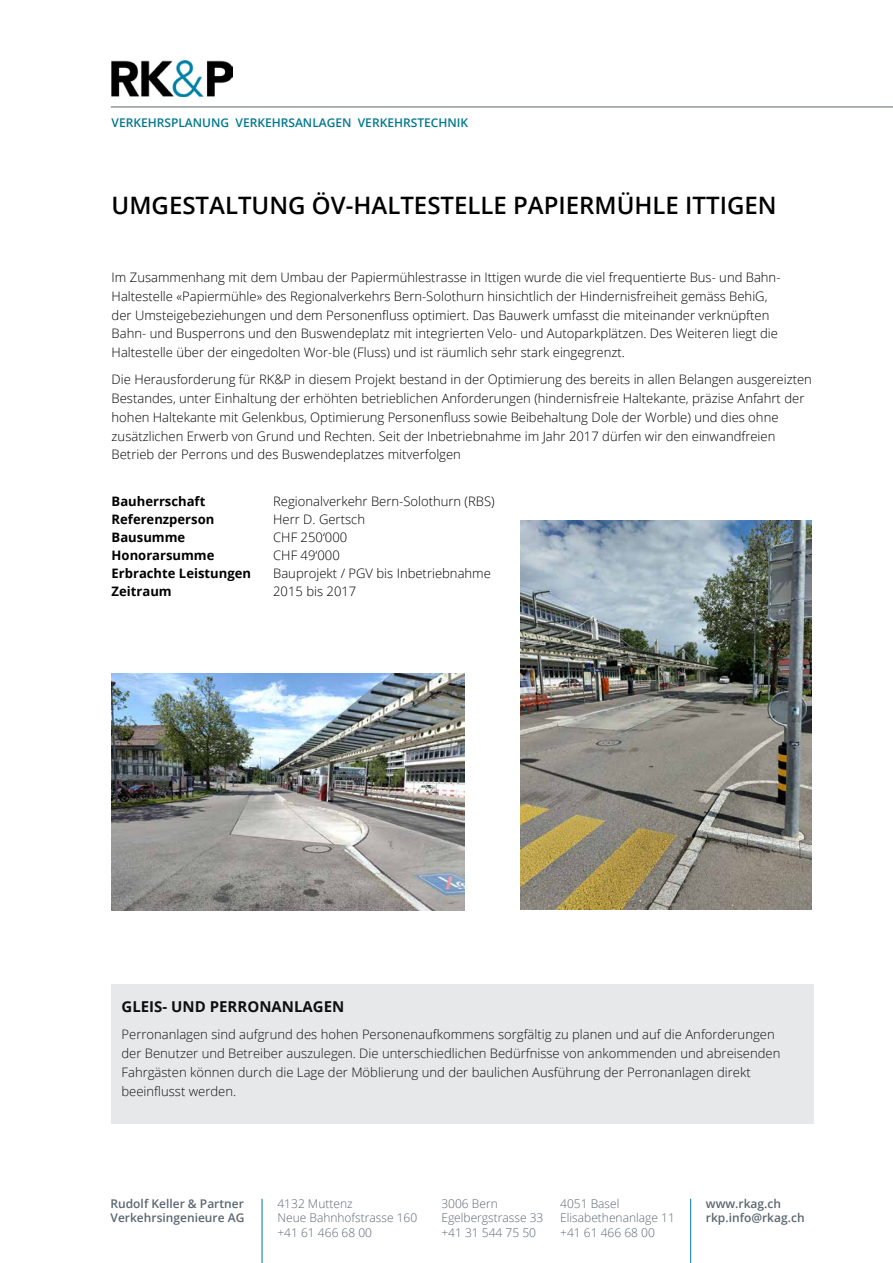
<style>
.page{position:relative;width:893px;height:1263px;background:#fff}
.page>*{position:absolute;margin:0;border:0;box-sizing:border-box;transform-origin:0 0}
.t1{font:600 24px "Open Sans";color:#000}
.t2{font:700 15px "Open Sans";color:#000}
.t3{font:300 13.05px/18.8px "Open Sans";color:#000}
.t4{font:700 13.05px "Open Sans";color:#000}
.t5{font:300 12px/14.4px "Open Sans";color:#5b6770}
.t6{font:600 12px/14.4px "Open Sans";color:#5b6770}
.t7{font:600 12px "Open Sans";color:#00788e}
</style>
<div class="page">
<img style="left:112px;top:673px;width:352px;height:237px">
<img style="left:520px;top:520px;width:292px;height:389px">
<div style="left:111px;top:984px;width:703px;height:139px;background:#e6e8e9"></div>
<hr style="left:262px;top:1199px;width:1px;height:64px;background:#00788e">
<hr style="left:690px;top:1199px;width:1px;height:64px;background:#00788e">
<img style="left:111px;top:60px;width:122px;height:36px">
<hr style="left:111px;top:107px;width:782px;height:1px;background:#5b6770">
<p class="t7" style="left:112px;top:114px;width:358px">VERKEHRSPLANUNG VERKEHRSANLAGEN VERKEHRSTECHNIK</p>
<h1 class="t1" style="left:112px;top:189px;width:666px">UMGESTALTUNG ÖV-HALTESTELLE PAPIERMÜHLE ITTIGEN</h1>
<p class="t3" style="left:112px;top:268px;width:670px">Im Zusammenhang mit dem Umbau der Papiermühlestrasse in Ittigen wurde die viel frequentierte Bus- und Bahn-Haltestelle «Papiermühle» des Regionalverkehrs Bern-Solothurn hinsichtlich der Hindernisfreiheit gemäss BehiG, der Umsteigebeziehungen und dem Personenfluss optimiert. Das Bauwerk umfasst die miteinander verknüpften Bahn- und Busperrons und den Buswendeplatz mit integrierten Velo- und Autoparkplätzen. Des Weiteren liegt die Haltestelle über der eingedolten Wor-ble (Fluss) und ist räumlich sehr stark eingegrenzt.</p>
<p class="t3" style="left:112px;top:370px;width:702px">Die Herausforderung für RK&amp;P in diesem Projekt bestand in der Optimierung des bereits in allen Belangen ausgereizten Bestandes, unter Einhaltung der erhöhten betrieblichen Anforderungen (hindernisfreie Haltekante, präzise Anfahrt der hohen Haltekante mit Gelenkbus, Optimierung Personenfluss sowie Beibehaltung Dole der Worble) und dies ohne zusätzlichen Erwerb von Grund und Rechten. Seit der Inbetriebnahme im Jahr 2017 dürfen wir den einwandfreien Betrieb der Perrons und des Buswendeplatzes mitverfolgen</p>
<p class="t4" style="left:112px;top:492px;width:95px">Bauherrschaft</p>
<p class="t3" style="left:273px;top:492px;width:223px">Regionalverkehr Bern-Solothurn (RBS)</p>
<p class="t4" style="left:112px;top:510px;width:104px">Referenzperson</p>
<p class="t3" style="left:273px;top:510px;width:93px">Herr D. Gertsch</p>
<p class="t4" style="left:112px;top:528px;width:75px">Bausumme</p>
<p class="t3" style="left:273px;top:528px;width:76px">CHF 250‘000</p>
<p class="t4" style="left:112px;top:546px;width:104px">Honorarsumme</p>
<p class="t3" style="left:273px;top:546px;width:68px">CHF 49‘000</p>
<p class="t4" style="left:112px;top:564px;width:141px">Erbrachte Leistungen</p>
<p class="t3" style="left:273px;top:564px;width:219px">Bauprojekt / PGV bis Inbetriebnahme</p>
<p class="t4" style="left:112px;top:582px;width:62px">Zeitraum</p>
<p class="t3" style="left:273px;top:582px;width:85px">2015 bis 2017</p>
<p class="t2" style="left:122px;top:996px;width:224px">GLEIS- UND PERRONANLAGEN</p>
<p class="t3" style="left:122px;top:1025px;width:660px">Perronanlagen sind aufgrund des hohen Personenaufkommens sorgfältig zu planen und auf die Anforderungen der Benutzer und Betreiber auszulegen. Die unterschiedlichen Bedürfnisse von ankommenden und abreisenden Fahrgästen können durch die Lage der Möblierung und der baulichen Ausführung der Perronanlagen direkt beeinflusst werden.</p>
<p class="t5" style="left:277px;top:1196px;width:141px">4132 Muttenz<br>Neue Bahnhofstrasse 160 +41 61 466 68 00</p>
<p class="t5" style="left:441px;top:1196px;width:104px">3006 Bern<br>Egelbergstrasse 33 +41 31 544 75 50</p>
<p class="t5" style="left:560px;top:1196px;width:116px">4051 Basel<br>Elisabethenanlage 11 +41 61 466 68 00</p>
<p class="t6" style="left:111px;top:1196px;width:135px">Rudolf Keller &amp; Partner<br>Verkehrsingenieure AG</p>
<p class="t6" style="left:706px;top:1196px;width:100px">www.rkag.ch rkp.info@rkag.ch</p>
</div>
